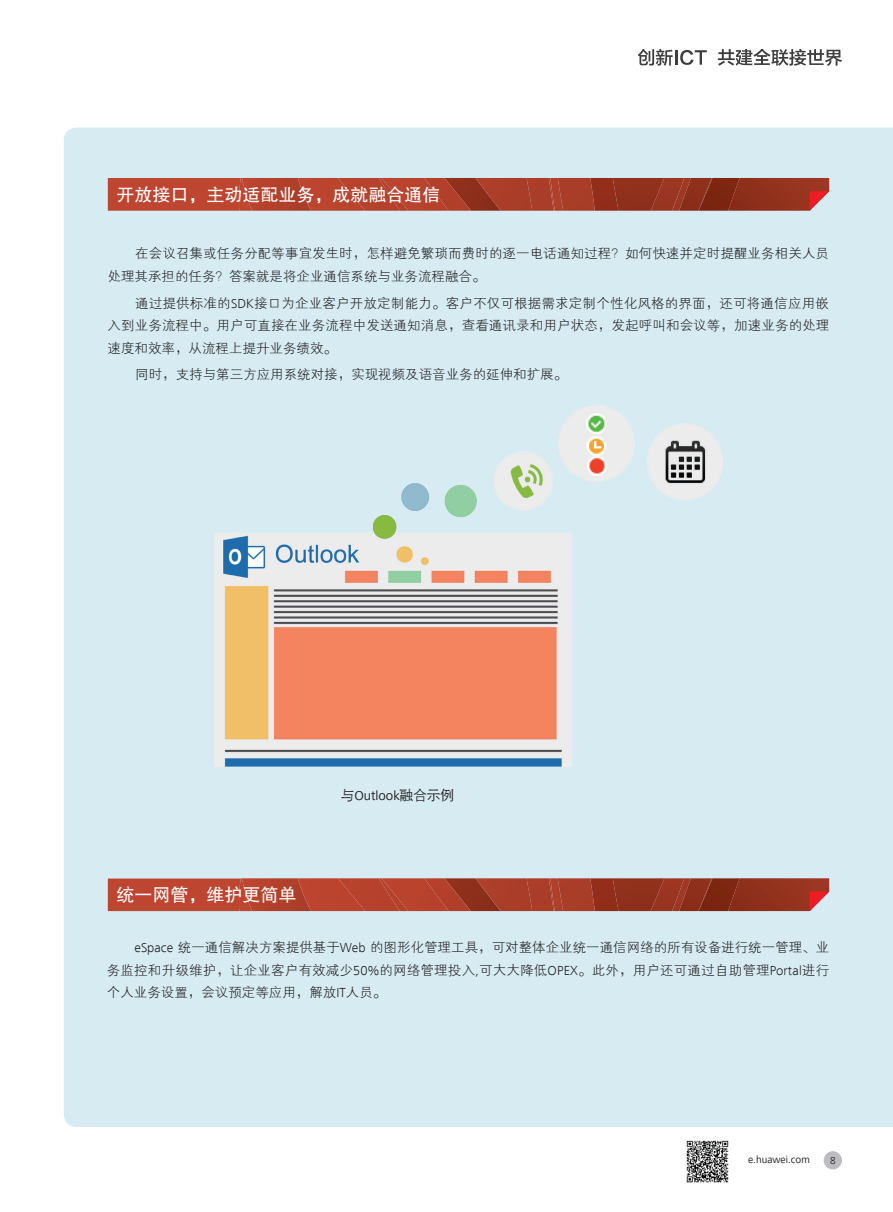
<style>
.page{position:relative;width:893px;height:1212px;background:#fff}
.page>*{position:absolute;margin:0;border:0;box-sizing:border-box;transform-origin:0 0}
.t1{font:18px "FZHTJW GB1 0";color:#fff}
.t2{font:13.5px/22.5px "FZXH1 JW GB1 0";letter-spacing:.01em;color:#231f20;text-align:justify}
.t3{font:13.5px "Frutiger Next LT";color:#231f20}
.t4{font:10.5px "Frutiger Next LT";color:#231f20}
.t5{font:300 10.5px "Frutiger Next LT";color:#231f20}
.s1{font-family:"Frutiger Next LT";font-weight:300}
.s2{font-family:"FZZDXJW GB1 0"}
</style>
<div class="page">
<svg style="left:638px;top:49px;width:69px;height:17px"></svg>
<svg style="left:718px;top:49px;width:124px;height:17px"></svg>
<div style="left:64px;top:128px;width:829px;height:999px;background:#d6ebf2"></div>
<div style="left:824px;top:1151px;width:18px;height:18px;background:#bcbdc0;border-radius:50%"></div>
<img style="left:687px;top:1141px;width:41px;height:41px">
<svg style="left:108px;top:878px;width:721px;height:33px;background:#a93f2b"></svg>
<svg style="left:108px;top:178px;width:721px;height:33px;background:#a93e2a"></svg>
<img style="left:214px;top:406px;width:508px;height:360px">
<h1 class="t1" style="left:117px;top:185px;width:325px">开放接口，主动适配业务，成就融合通信</h1>
<p class="t2" style="left:108px;top:243px;width:723px;text-indent:28px">在会议召集或任务分配等事宜发生时，怎样避免繁琐而费时的逐一电话通知过程？如何快速并定时提醒业务相关人员处理其承担的任务？答案就是将企业通信系统与业务流程融合。</p>
<p class="t2" style="left:108px;top:292px;width:723px;text-indent:28px">通过提供标准的<span class="s1">SDK</span>接口为企业客户开放定制能力。客户不仅可根据需求定制个性化风格的界面，还可将通信应用嵌入到业务流程中。用户可直接在业务流程中发送通知消息，查看通讯录和用户状态，发起呼叫和会议等，加速业务的处理速度和效率，从流程上提升业务绩效。</p>
<p class="t2" style="left:135px;top:364px;width:434px">同时，支持与第三方应用系统对接，实现视频及语音业务的延伸和扩展。</p>
<h1 class="t1" style="left:117px;top:885px;width:181px">统一网管，维护更简单</h1>
<p class="t3" style="left:341px;top:788px;width:114px"><span class="s2">与</span>Outlook<span class="s2">融合示例</span></p>
<p class="t2" style="left:107px;top:937px;width:724px;text-indent:28px"><span class="s1">eSpace</span> 统一通信解决方案提供基于<span class="s1">Web</span> 的图形化管理工具，可对整体企业统一通信网络的所有设备进行统一管理、业务监控和升级维护，让企业客户有效减少<span class="s1">50%</span>的网络管理投入<span class="s1">,</span>可大大降低<span class="s1">OPEX</span>。此外，用户还可通过自助管理<span class="s1">Portal</span>进行个人业务设置，会议预定等应用，解放<span class="s1">IT</span>人员。</p>
<p class="t4" style="left:748px;top:1154px;width:63px">e.huawei.com</p>
<p class="t5" style="left:830px;top:1154px;width:7px">8</p>
</div>
